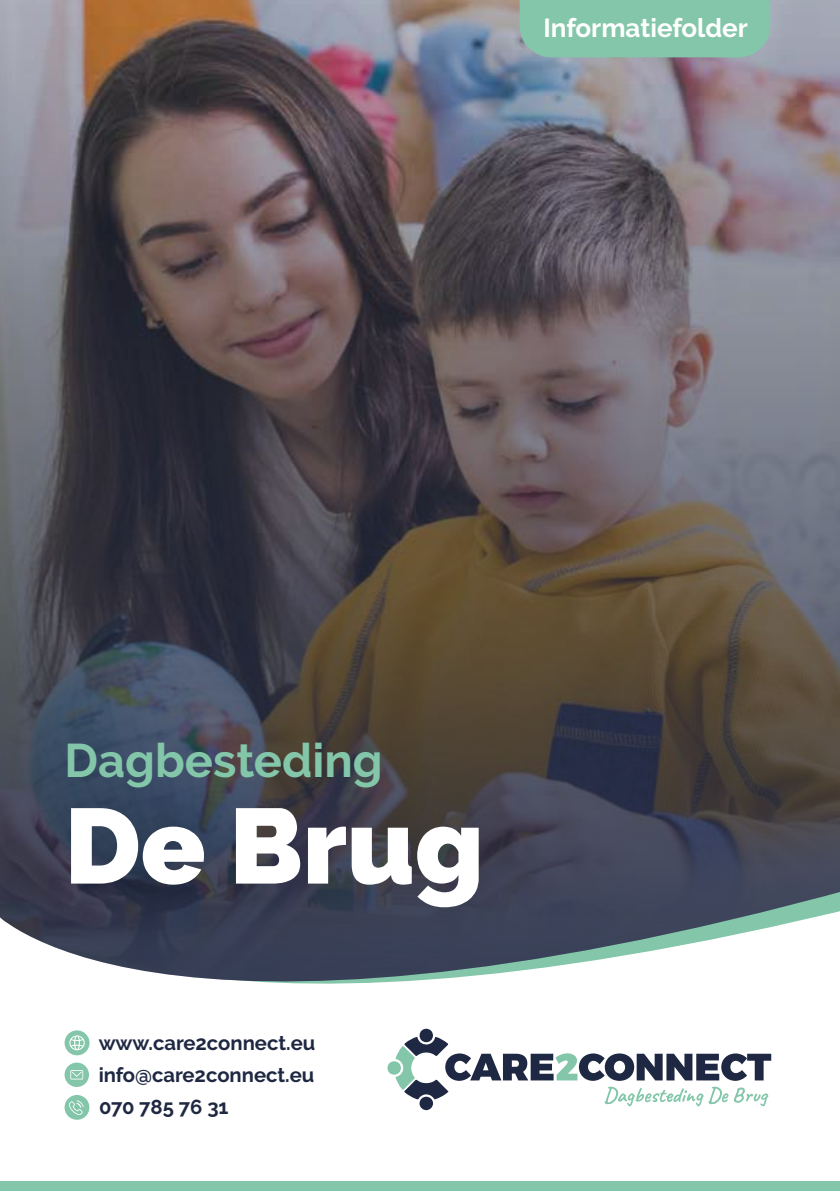
<style>
.page{position:relative;width:840px;height:1191px;background:#fff}
.page>*{position:absolute;margin:0;border:0;box-sizing:border-box;transform-origin:0 0}
.t1{font:900 106.2px "Raleway";color:#fff}
.t2{font:700 47px "Raleway";color:#83c6a9}
.t3{font:700 26px "Raleway";color:#fff}
.t4{font:700 20.2px/32.4px "Raleway";color:#1f2842;text-align:justify}
</style>
<div class="page">
<img style="left:0;top:0;width:839px;height:983px">
<div style="left:519px;top:0;width:250px;height:57px;background:#83c6a9"></div>
<div style="left:0;top:1181px;width:839px;height:10px;background:#83c6a9"></div>
<div style="left:65px;top:1030px;width:24px;height:25px;background:#83c6a9;border-radius:50%"></div>
<svg style="left:69px;top:1035px;width:16px;height:15px"></svg>
<div style="left:65px;top:1062px;width:24px;height:25px;background:#83c6a9;border-radius:50%"></div>
<svg style="left:70px;top:1070px;width:13px;height:9px"></svg>
<div style="left:65px;top:1095px;width:24px;height:24px;background:#83c6a9;border-radius:50%"></div>
<svg style="left:69px;top:1100px;width:15px;height:15px"></svg>
<div style="left:387px;top:1061px;width:14px;height:13px;background:#83c6a9;border-radius:50%"></div>
<svg style="left:395px;top:1028px;width:375px;height:82px"></svg>
<p class="t3" style="left:543px;top:13px;width:206px">Informatiefolder</p>
<h2 class="t2" style="left:65px;top:734px;width:319px">Dagbesteding</h2>
<h1 class="t1" style="left:65px;top:784px;width:420px">De Brug</h1>
<p class="t4" style="left:99px;top:1026px;width:218px">www.care2connect.eu info@care2connect.eu 070 785 76 31</p>
</div>
